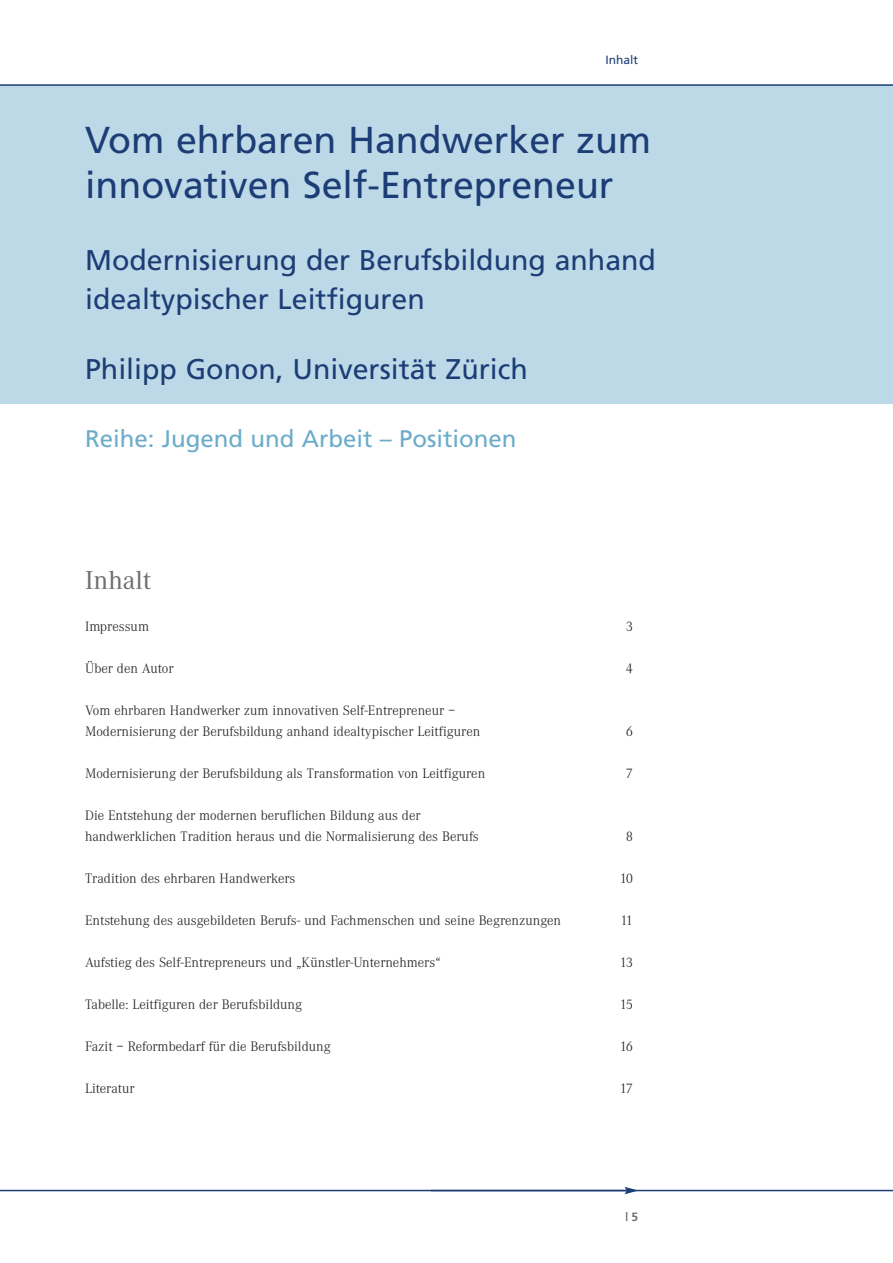
<style>
.page{position:relative;width:893px;height:1263px;background:#fff}
.page>*{position:absolute;margin:0;border:0;box-sizing:border-box;transform-origin:0 0}
.t1{font:37.5px/45px "Frutiger";color:#1c3d75}
.t2{font:28.5px/39px "Frutiger";color:#1c3d75}
.t3{font:27px "Corporate A";color:#6d6e70}
.t4{font:24px "Frutiger";color:#6bacc9}
.t5{font:300 14.25px/21px "Corporate A";color:#231f20}
.t6{font:12px "Frutiger";color:#1c3d75}
.t7{font:700 12px "Frutiger";color:#6d6e70}
</style>
<div class="page">
<div style="left:0;top:85px;width:892px;height:319px;background:#bdd9e8"></div>
<svg style="left:624px;top:1187px;width:14px;height:7px"></svg>
<hr style="left:0;top:1190px;width:892px;height:1px;background:#1c3d75">
<hr style="left:0;top:84px;width:892px;height:2px;background:#1c3d75">
<p class="t6" style="left:605px;top:55px;width:34px">Inhalt</p>
<h1 class="t1" style="left:85px;top:120px;width:567px">Vom ehrbaren Handwerker zum innovativen Self-Entrepreneur</h1>
<h2 class="t2" style="left:85px;top:243px;width:572px">Modernisierung der Berufsbildung anhand idealtypischer Leitfiguren</h2>
<h2 class="t2" style="left:85px;top:352px;width:444px">Philipp Gonon, Universität Zürich</h2>
<h3 class="t4" style="left:85px;top:429px;width:433px">Reihe: Jugend und Arbeit – Positionen</h3>
<h3 class="t3" style="left:85px;top:569px;width:68px">Inhalt</h3>
<p class="t5" style="left:85px;top:617px;width:66px">Impressum</p>
<p class="t5" style="left:626px;top:617px;width:9px">3</p>
<p class="t5" style="left:85px;top:659px;width:90px">Über den Autor</p>
<p class="t5" style="left:626px;top:659px;width:9px">4</p>
<p class="t5" style="left:85px;top:701px;width:397px">Vom ehrbaren Handwerker zum innovativen Self-Entrepreneur –<br>Modernisierung der Berufsbildung anhand idealtypischer Leitfiguren</p>
<p class="t5" style="left:626px;top:722px;width:9px">6</p>
<p class="t5" style="left:85px;top:764px;width:401px">Modernisierung der Berufsbildung als Transformation von Leitfiguren</p>
<p class="t5" style="left:626px;top:764px;width:9px">7</p>
<p class="t5" style="left:85px;top:806px;width:395px">Die Entstehung der modernen beruflichen Bildung aus der handwerklichen Tradition heraus und die Normalisierung des Berufs</p>
<p class="t5" style="left:626px;top:827px;width:9px">8</p>
<p class="t5" style="left:85px;top:869px;width:212px">Tradition des ehrbaren Handwerkers</p>
<p class="t5" style="left:619px;top:869px;width:15px">10</p>
<p class="t5" style="left:85px;top:911px;width:477px">Entstehung des ausgebildeten Berufs- und Fachmenschen und seine Begrenzungen</p>
<p class="t5" style="left:620px;top:911px;width:14px">11</p>
<p class="t5" style="left:85px;top:953px;width:357px">Aufstieg des Self-Entrepreneurs und „Künstler-Unternehmers“</p>
<p class="t5" style="left:620px;top:953px;width:15px">13</p>
<p class="t5" style="left:85px;top:995px;width:218px">Tabelle: Leitfiguren der Berufsbildung</p>
<p class="t5" style="left:620px;top:995px;width:15px">15</p>
<p class="t5" style="left:85px;top:1037px;width:247px">Fazit – Reformbedarf für die Berufsbildung</p>
<p class="t5" style="left:620px;top:1037px;width:15px">16</p>
<p class="t5" style="left:85px;top:1079px;width:51px">Literatur</p>
<p class="t5" style="left:619px;top:1079px;width:15px">17</p>
<p class="t7" style="left:625px;top:1212px;width:14px">| 5</p>
</div>
